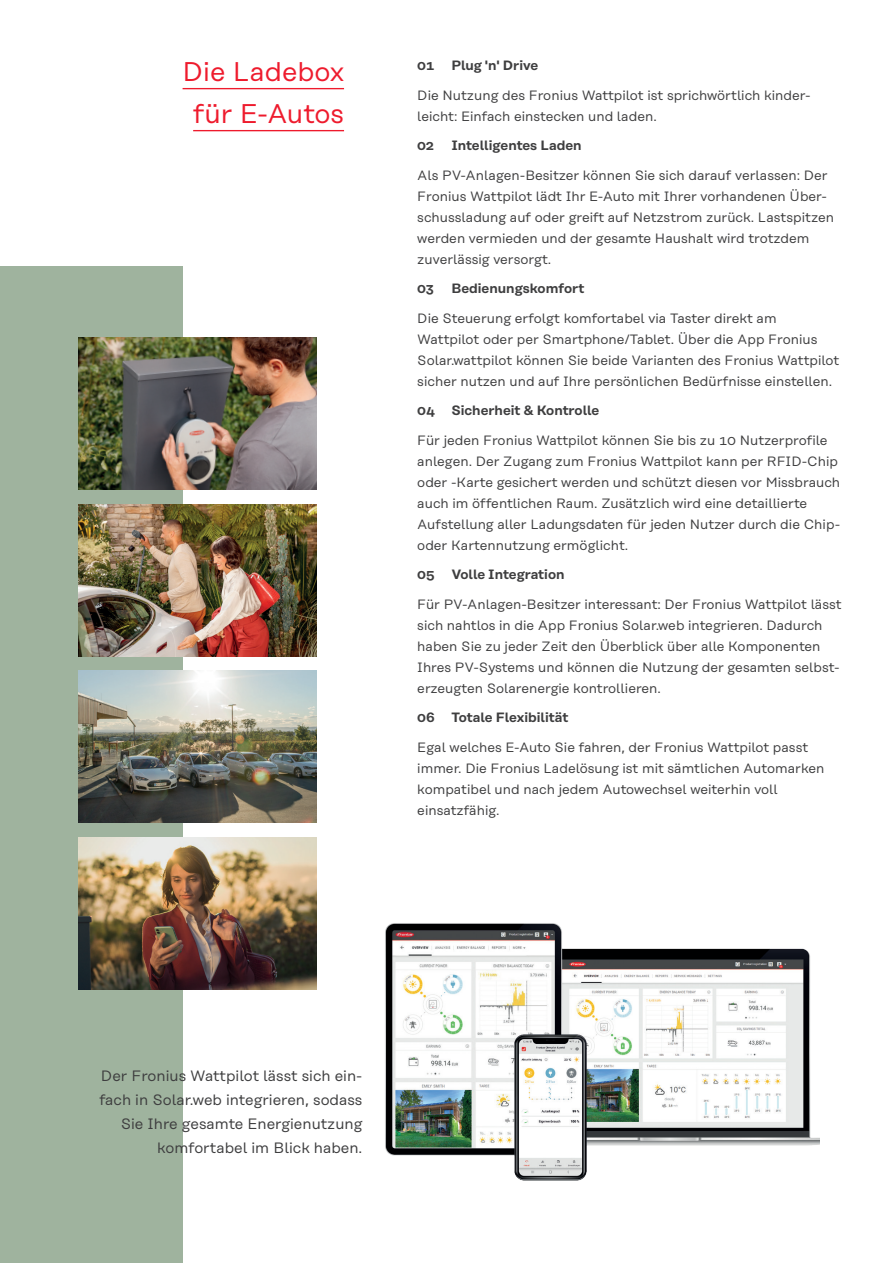
<style>
.page{position:relative;width:893px;height:1263px;background:#fff}
.page>*{position:absolute;margin:0;border:0;box-sizing:border-box;transform-origin:0 0}
.t1{font:27px/42px "Rational Text";color:#ee1b2d;text-align:center}
.t2{font:15px/24px "Rational Text";color:#3e3e3f;text-align:right}
.t3{font:13.5px/21px "Rational Text";color:#3e3e3f}
.t4{font:600 13.5px "Rational Text";color:#3e3e3f}
</style>
<div class="page">
<div style="left:0;top:267px;width:183px;height:996px;background:#9fb39e"></div>
<img style="left:78px;top:671px;width:238px;height:152px">
<img style="left:78px;top:838px;width:238px;height:151px">
<img style="left:78px;top:504px;width:239px;height:152px">
<img style="left:78px;top:337px;width:238px;height:152px">
<img style="left:385px;top:923px;width:435px;height:258px">
<hr style="left:183px;top:88px;width:161px;height:1px;background:#ee1b2d">
<hr style="left:193px;top:130px;width:151px;height:1px;background:#ee1b2d">
<h1 class="t1" style="left:183px;top:51px;width:163px">Die Ladebox für E-Autos</h1>
<p class="t4" style="left:417px;top:58px;width:18px">01</p>
<p class="t4" style="left:451px;top:58px;width:89px">Plug 'n' Drive</p>
<p class="t3" style="left:417px;top:85px;width:395px">Die Nutzung des Fronius Wattpilot ist sprichwörtlich kinder&shy;leicht: Einfach einstecken und laden.</p>
<p class="t4" style="left:417px;top:138px;width:18px">02</p>
<p class="t4" style="left:451px;top:138px;width:132px">Intelligentes Laden</p>
<p class="t3" style="left:417px;top:165px;width:418px">Als PV-Anlagen-Besitzer können Sie sich darauf verlassen: Der Fronius Wattpilot lädt Ihr E-Auto mit Ihrer vorhandenen Über&shy;schussladung auf oder greift auf Netzstrom zurück. Lastspitzen werden vermieden und der gesamte Haushalt wird trotzdem zuverlässig versorgt.</p>
<p class="t4" style="left:417px;top:281px;width:18px">03</p>
<p class="t4" style="left:451px;top:281px;width:135px">Bedienungskomfort</p>
<p class="t3" style="left:417px;top:308px;width:423px">Die Steuerung erfolgt komfortabel via Taster direkt am Wattpilot oder per Smartphone/Tablet. Über die App Fronius Solar.wattpilot können Sie beide Varianten des Fronius Wattpilot sicher nutzen und auf Ihre persönlichen Bedürfnisse einstellen.</p>
<p class="t4" style="left:417px;top:403px;width:184px">04 Sicherheit &amp; Kontrolle</p>
<p class="t3" style="left:417px;top:430px;width:425px">Für jeden Fronius Wattpilot können Sie bis zu 10 Nutzerprofile anlegen. Der Zugang zum Fronius Wattpilot kann per RFID-Chip oder -Karte gesichert werden und schützt diesen vor Missbrauch auch im öffentlichen Raum. Zusätzlich wird eine detaillierte Aufstellung aller Ladungsdaten für jeden Nutzer durch die Chip&shy;oder Kartennutzung ermöglicht.</p>
<p class="t4" style="left:417px;top:567px;width:149px">05 Volle Integration</p>
<p class="t3" style="left:417px;top:594px;width:426px">Für PV-Anlagen-Besitzer interessant: Der Fronius Wattpilot lässt sich nahtlos in die App Fronius Solar.web integrieren. Dadurch haben Sie zu jeder Zeit den Überblick über alle Komponenten Ihres PV-Systems und können die Nutzung der gesamten selbst&shy;erzeugten Solarenergie kontrollieren.</p>
<p class="t4" style="left:417px;top:710px;width:153px">06 Totale Flexibilität</p>
<p class="t3" style="left:417px;top:737px;width:409px">Egal welches E-Auto Sie fahren, der Fronius Wattpilot passt immer. Die Fronius Ladelösung ist mit sämtlichen Automarken kompatibel und nach jedem Autowechsel weiterhin voll einsatzfähig.</p>
<p class="t2" style="left:99px;top:1064px;width:265px">Der Fronius Wattpilot lässt sich ein&shy;fach in Solar.web integrieren, sodass Sie Ihre gesamte Energienutzung komfortabel im Blick haben.</p>
</div>
